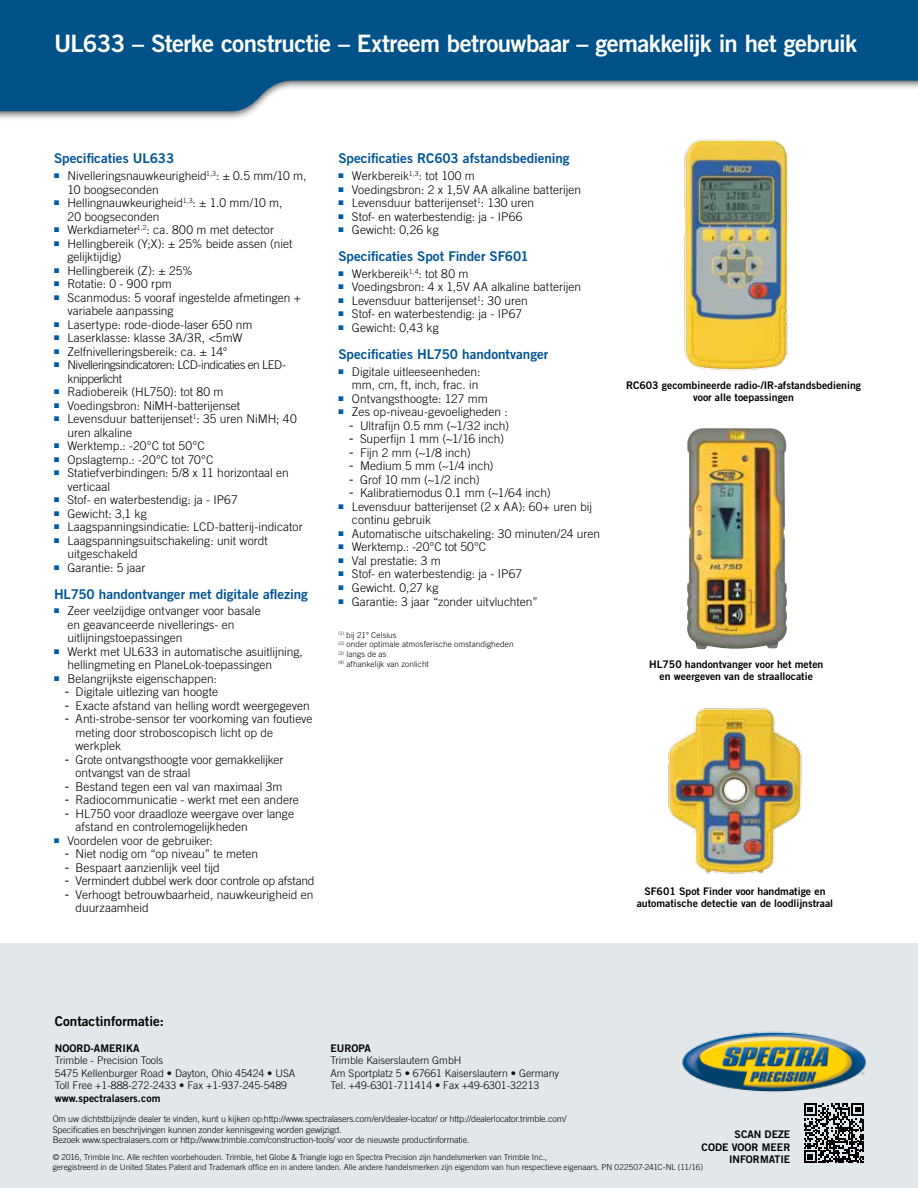
<style>
.page{position:relative;width:918px;height:1188px;background:#fff}
.page>*{position:absolute;margin:0;border:0;box-sizing:border-box;transform-origin:0 0}
.t1{font:24px "Trade Gothic LT Std Bd 2";letter-spacing:-.025em;color:#fff}
.t2{font:13.5px "Trade Gothic LT Std Bd 2";letter-spacing:-.005em;color:#005596}
.t3{font:13.5px "Trade Gothic LT Std Bd 2";color:#000}
.t4{font:300 12px/13.5px "Trade Gothic LT Std";color:#000}
.t5{font:300 12px/13.5px "Trade Gothic LT Std";letter-spacing:-.04em;color:#000}
.t6{font:10.5px/12px "Trade Gothic LT Std Bd 2";color:#000;text-align:center}
.t7{font:300 10.5px/12.6px "Trade Gothic LT Std";color:#000}
.t8{font:300 9px/10.5px "Trade Gothic LT Std";letter-spacing:-.015em;color:#000}
.t9{font:300 8.25px/9.9px "Trade Gothic LT Std";color:#000}
.s1{font-family:"Tahoma";font-weight:400}
</style>
<div class="page">
<div style="left:0;top:944px;width:918px;height:244px;background:#e1e7ea"></div>
<div style="left:0;top:0;width:918px;height:121px;background:#000;opacity:.75"></div>
<svg style="left:0;top:0;width:918px;height:113px;fill:#005288"></svg>
<img style="left:682px;top:1031px;width:184px;height:62px">
<img style="left:668px;top:708px;width:134px;height:166px">
<img style="left:687px;top:428px;width:100px;height:221px">
<img style="left:684px;top:139px;width:104px;height:232px">
<svg style="left:804px;top:1103px;width:60px;height:60px"></svg>
<h1 class="t1" style="left:54px;top:29px;width:805px">UL633 – Sterke constructie – Extreem betrouwbaar – gemakkelijk in het gebruik</h1>
<p class="t2" style="left:54px;top:150px;width:122px">Specificaties UL633</p>
<p class="t4" style="left:68px;top:169px;width:240px;text-indent:-13px"><sup>■</sup> Nivelleringsnauwkeurigheid<sup>1,3</sup>: ± 0.5 mm/10 m,<br>10 boogseconden</p>
<p class="t4" style="left:68px;top:196px;width:217px;text-indent:-13px"><sup>■</sup> Hellingnauwkeurigheid<sup>1,3</sup>: ± 1.0 mm/10 m,<br>20 boogseconden</p>
<p class="t4" style="left:54px;top:223px;width:222px"><sup>■</sup> Werkdiameter<sup>1,2</sup>: ca. 800 m met detector</p>
<p class="t4" style="left:68px;top:236px;width:227px;text-indent:-13px"><sup>■</sup> Hellingbereik (Y;X): ± 25% beide assen (niet gelijktijdig)</p>
<p class="t4" style="left:54px;top:263px;width:140px"><sup>■</sup> Hellingbereik (Z): ± 25%</p>
<p class="t4" style="left:54px;top:277px;width:119px"><sup>■</sup> Rotatie: 0 - 900 rpm</p>
<p class="t4" style="left:68px;top:290px;width:235px;text-indent:-13px"><sup>■</sup> Scanmodus: 5 vooraf ingestelde afmetingen + variabele aanpassing</p>
<p class="t4" style="left:54px;top:317px;width:200px"><sup>■</sup> Lasertype: rode-diode-laser 650 nm</p>
<p class="t4" style="left:54px;top:331px;width:190px"><sup>■</sup> Laserklasse: klasse 3A/3R, &lt;5mW</p>
<p class="t4" style="left:54px;top:344px;width:175px"><sup>■</sup> Zelfnivelleringsbereik: ca. ± 14°</p>
<p class="t5" style="left:68px;top:358px;width:220px;text-indent:-13px"><sup>■</sup> Nivelleringsindicatoren: LCD-indicaties en LED&shy;knipperlicht</p>
<p class="t4" style="left:54px;top:385px;width:171px"><sup>■</sup> Radiobereik (HL750): tot 80 m</p>
<p class="t4" style="left:54px;top:398px;width:188px"><sup>■</sup> Voedingsbron: NiMH-batterijenset</p>
<p class="t4" style="left:67px;top:412px;width:231px;text-indent:-13px"><sup>■</sup> Levensduur batterijenset<sup>1</sup>: 35 uren NiMH; 40 uren alkaline</p>
<p class="t4" style="left:54px;top:439px;width:152px"><sup>■</sup> Werktemp.: -20°C tot 50°C</p>
<p class="t4" style="left:54px;top:452px;width:161px"><sup>■</sup> Opslagtemp.: -20°C tot 70°C</p>
<p class="t4" style="left:68px;top:466px;width:223px;text-indent:-13px"><sup>■</sup> Statiefverbindingen: 5/8 x 11 horizontaal en verticaal</p>
<p class="t4" style="left:54px;top:493px;width:185px"><sup>■</sup> Stof- en waterbestendig: ja - IP67</p>
<p class="t4" style="left:54px;top:506px;width:94px"><sup>■</sup> Gewicht: 3,1 kg</p>
<p class="t4" style="left:54px;top:520px;width:250px"><sup>■</sup> Laagspanningsindicatie: LCD-batterij-indicator</p>
<p class="t4" style="left:68px;top:533px;width:202px;text-indent:-13px"><sup>■</sup> Laagspanningsuitschakeling: unit wordt uitgeschakeld</p>
<p class="t4" style="left:54px;top:560px;width:93px"><sup>■</sup> Garantie: 5 jaar</p>
<p class="t2" style="left:54px;top:585px;width:255px">HL750 handontvanger met digitale aflezing</p>
<p class="t4" style="left:68px;top:604px;width:195px;text-indent:-13px"><sup>■</sup> Zeer veelzijdige ontvanger voor basale en geavanceerde nivellerings- en uitlijningstoepassingen</p>
<p class="t4" style="left:68px;top:645px;width:237px;text-indent:-13px"><sup>■</sup> Werkt met UL633 in automatische asuitlijning, hellingmeting en PlaneLok-toepassingen</p>
<p class="t4" style="left:54px;top:672px;width:164px"><sup>■</sup> Belangrijkste eigenschappen:</p>
<p class="t4" style="left:65px;top:685px;width:155px"><span class="s1">-</span> Digitale uitlezing van hoogte</p>
<p class="t4" style="left:65px;top:699px;width:246px"><span class="s1">-</span> Exacte afstand van helling wordt weergegeven</p>
<p class="t4" style="left:76px;top:712px;width:239px;text-indent:-11px"><span class="s1">-</span> Anti-strobe-sensor ter voorkoming van foutieve meting door stroboscopisch licht op de werkplek</p>
<p class="t4" style="left:76px;top:753px;width:209px;text-indent:-11px"><span class="s1">-</span> Grote ontvangsthoogte voor gemakkelijker ontvangst van de straal</p>
<p class="t4" style="left:65px;top:780px;width:219px"><span class="s1">-</span> Bestand tegen een val van maximaal 3m</p>
<p class="t4" style="left:65px;top:793px;width:236px"><span class="s1">-</span> Radiocommunicatie - werkt met een andere</p>
<p class="t4" style="left:76px;top:807px;width:220px;text-indent:-11px"><span class="s1">-</span> HL750 voor draadloze weergave over lange afstand en controlemogelijkheden</p>
<p class="t4" style="left:54px;top:834px;width:160px"><sup>■</sup> Voordelen voor de gebruiker:</p>
<p class="t4" style="left:65px;top:847px;width:195px"><span class="s1">-</span> Niet nodig om “op niveau” te meten</p>
<p class="t4" style="left:65px;top:861px;width:157px"><span class="s1">-</span> Bespaart aanzienlijk veel tijd</p>
<p class="t4" style="left:65px;top:874px;width:251px"><span class="s1">-</span> Vermindert dubbel werk door controle op afstand</p>
<p class="t4" style="left:76px;top:888px;width:239px;text-indent:-11px"><span class="s1">-</span> Verhoogt betrouwbaarheid, nauwkeurigheid en duurzaamheid</p>
<p class="t2" style="left:338px;top:150px;width:233px">Specificaties RC603 afstandsbediening</p>
<p class="t4" style="left:338px;top:169px;width:138px"><sup>■</sup> Werkbereik<sup>1,3</sup>: tot 100 m</p>
<p class="t4" style="left:338px;top:182px;width:244px"><sup>■</sup> Voedingsbron: 2 x 1,5V AA alkaline batterijen</p>
<p class="t4" style="left:338px;top:196px;width:197px"><sup>■</sup> Levensduur batterijenset<sup>1</sup>: 130 uren</p>
<p class="t4" style="left:338px;top:209px;width:186px"><sup>■</sup> Stof- en waterbestendig: ja - IP66</p>
<p class="t4" style="left:338px;top:223px;width:102px"><sup>■</sup> Gewicht: 0,26 kg</p>
<p class="t2" style="left:338px;top:248px;width:192px">Specificaties Spot Finder SF601</p>
<p class="t4" style="left:338px;top:267px;width:131px"><sup>■</sup> Werkbereik<sup>1,4</sup>: tot 80 m</p>
<p class="t4" style="left:338px;top:280px;width:244px"><sup>■</sup> Voedingsbron: 4 x 1,5V AA alkaline batterijen</p>
<p class="t4" style="left:338px;top:294px;width:191px"><sup>■</sup> Levensduur batterijenset<sup>1</sup>: 30 uren</p>
<p class="t4" style="left:338px;top:307px;width:185px"><sup>■</sup> Stof- en waterbestendig: ja - IP67</p>
<p class="t4" style="left:338px;top:321px;width:102px"><sup>■</sup> Gewicht: 0,43 kg</p>
<p class="t2" style="left:338px;top:346px;width:212px">Specificaties HL750 handontvanger</p>
<p class="t4" style="left:338px;top:364px;width:143px;text-align:right"><sup>■</sup> Digitale uitleeseenheden: mm, cm, ft, inch, frac. in</p>
<p class="t4" style="left:338px;top:391px;width:151px"><sup>■</sup> Ontvangsthoogte: 127 mm</p>
<p class="t4" style="left:338px;top:405px;width:171px"><sup>■</sup> Zes op-niveau-gevoeligheden :</p>
<p class="t4" style="left:349px;top:418px;width:161px"><span class="s1">-</span> Ultrafijn 0.5 mm (~1/32 inch)</p>
<p class="t4" style="left:349px;top:432px;width:156px"><span class="s1">-</span> Superfijn 1 mm (~1/16 inch)</p>
<p class="t4" style="left:349px;top:445px;width:123px"><span class="s1">-</span> Fijn 2 mm (~1/8 inch)</p>
<p class="t4" style="left:349px;top:459px;width:146px"><span class="s1">-</span> Medium 5 mm (~1/4 inch)</p>
<p class="t4" style="left:349px;top:472px;width:132px"><span class="s1">-</span> Grof 10 mm (~1/2 inch)</p>
<p class="t4" style="left:349px;top:486px;width:203px"><span class="s1">-</span> Kalibratiemodus 0.1 mm (~1/64 inch)</p>
<p class="t4" style="left:352px;top:499px;width:242px;text-indent:-13px"><sup>■</sup> Levensduur batterijenset (2 x AA): 60+ uren bij continu gebruik</p>
<p class="t4" style="left:338px;top:526px;width:263px"><sup>■</sup> Automatische uitschakeling: 30 minuten/24 uren</p>
<p class="t4" style="left:338px;top:540px;width:149px"><sup>■</sup> Werktemp.: -20°C tot 50°C</p>
<p class="t4" style="left:338px;top:553px;width:104px"><sup>■</sup> Val prestatie: 3 m</p>
<p class="t4" style="left:338px;top:567px;width:185px"><sup>■</sup> Stof- en waterbestendig: ja - IP67</p>
<p class="t4" style="left:338px;top:580px;width:102px"><sup>■</sup> Gewicht. 0,27 kg</p>
<p class="t4" style="left:338px;top:595px;width:201px"><sup>■</sup> Garantie: 3 jaar “zonder uitvluchten”</p>
<p class="t9" style="left:338px;top:630px;width:177px"><sup>(1)</sup> bij 21° Celsius<br><sup>(2)</sup> onder optimale atmosferische omstandigheden <sup>(3)</sup> langs de as<br><sup>(4)</sup> afhankelijk van zonlicht</p>
<p class="t6" style="left:626px;top:379px;width:237px">RC603 gecombineerde radio-/IR-afstandsbediening voor alle toepassingen</p>
<p class="t6" style="left:649px;top:659px;width:176px">HL750 handontvanger voor het meten en weergeven van de straallocatie</p>
<p class="t6" style="left:637px;top:885px;width:198px">SF601 Spot Finder voor handmatige en automatische detectie van de loodlijnstraal</p>
<p class="t3" style="left:55px;top:1013px;width:111px">Contactinformatie:</p>
<p class="t6" style="left:55px;top:1042px;width:86px">NOORD-AMERIKA</p>
<p class="t7" style="left:55px;top:1054px;width:242px">Trimble - Precision Tools<br>5475 Kellenburger Road • Dayton, Ohio 45424 • USA<br>Toll Free +1-888-272-2433 • Fax +1-937-245-5489</p>
<p class="t6" style="left:55px;top:1092px;width:107px">www.spectralasers.com</p>
<p class="t6" style="left:331px;top:1042px;width:42px">EUROPA</p>
<p class="t7" style="left:331px;top:1054px;width:230px">Trimble Kaiserslautern GmbH<br>Am Sportplatz 5 • 67661 Kaiserslautern • Germany<br>Tel. +49-6301-711414 • Fax +49-6301-32213</p>
<p class="t8" style="left:53px;top:1113px;width:515px">Om uw dichtstbijzijnde dealer te vinden, kunt u kijken op:http://www.spectralasers.com/en/dealer-locator/ or http://dealerlocator.trimble.com/<br>Specificaties en beschrijvingen kunnen zonder kennisgeving worden gewijzigd.<br>Bezoek www.spectralasers.com or http://www.trimble.com/construction-tools/ voor de nieuwste productinformatie.</p>
<p class="t9" style="left:53px;top:1152px;width:652px">© 2016, Trimble Inc. Alle rechten voorbehouden. Trimble, het Globe &amp; Triangle logo en Spectra Precision zijn handelsmerken van Trimble Inc.,<br>geregistreerd in de United States Patent and Trademark office en in andere landen. Alle andere handelsmerken zijn eigendom van hun respectieve eigenaars. PN 022507-241C-NL (11/16)</p>
<p class="t6" style="left:702px;top:1128px;width:90px;line-height:12.6px;text-align:right">SCAN DEZE<br>CODE VOOR MEER<br>INFORMATIE</p>
</div>
